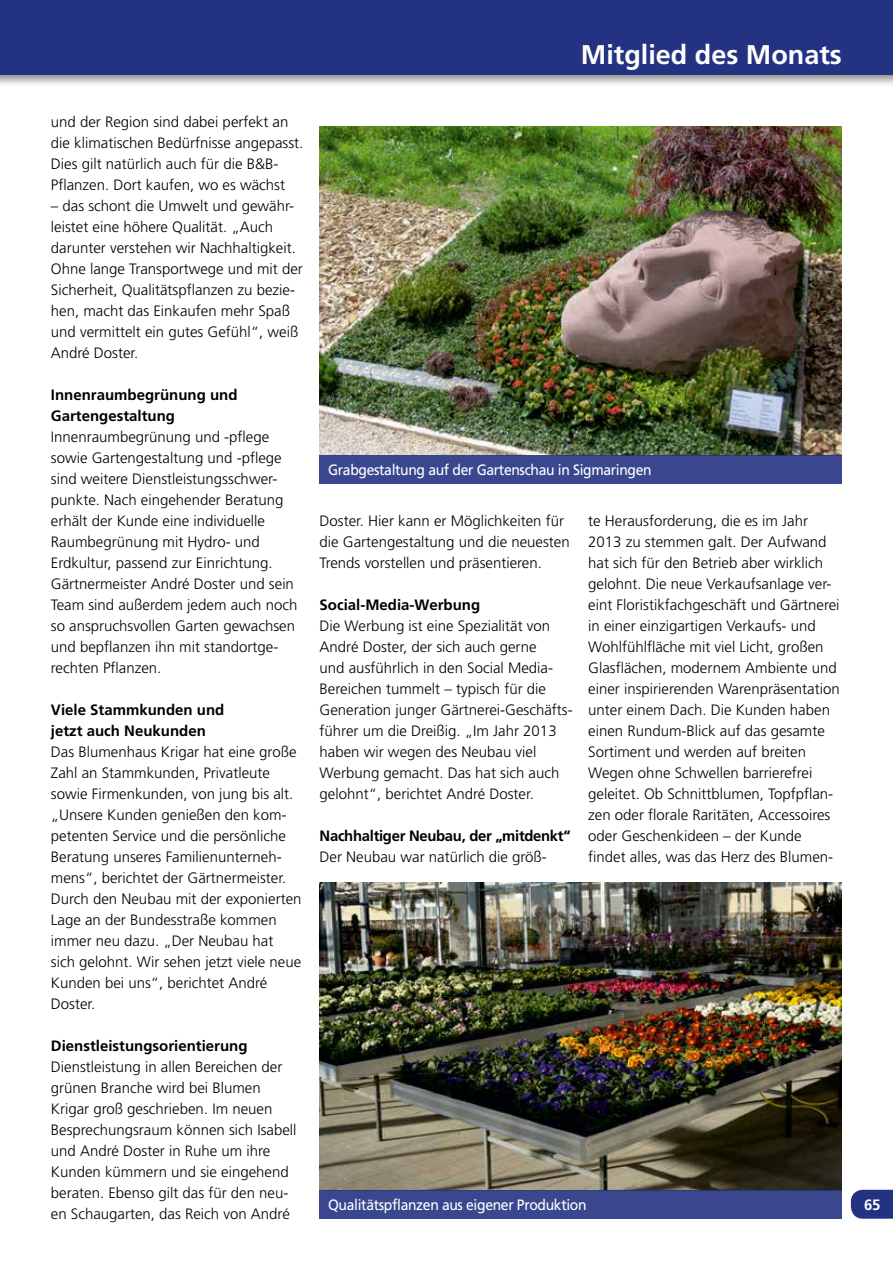
<style>
.page{position:relative;width:893px;height:1263px;background:#fff}
.page>*{position:absolute;margin:0;border:0;box-sizing:border-box;transform-origin:0 0}
.t1{font:700 27px "Frutiger LT Std";color:#fff}
.t2{font:300 15px/21px "Frutiger LT Std";color:#000}
.t3{font:700 15px/21px "Frutiger LT Std";color:#000}
.t4{font:15px "Frutiger LT Std";letter-spacing:-.025em;color:#fff;scale:.93 1}
.t5{font:700 15px "Frutiger LT Std";letter-spacing:-.02em;color:#000}
.t6{font:700 15px "Frutiger LT Std";color:#fff}
</style>
<div class="page">
<svg style="left:851px;top:1190px;width:42px;height:29px"></svg>
<div style="left:0;top:0;width:893px;height:88px;background:#000;opacity:.5"></div>
<div style="left:0;top:0;width:893px;height:74px;background:#243282"></div>
<img style="left:320px;top:127px;width:522px;height:328px">
<div style="left:320px;top:455px;width:522px;height:29px;background:#3a468e"></div>
<img style="left:320px;top:883px;width:522px;height:307px">
<div style="left:320px;top:1190px;width:522px;height:29px;background:#3a468e"></div>
<h1 class="t1" style="left:581px;top:38px;width:263px">Mitglied des Monats</h1>
<p class="t2" style="left:51px;top:111px;width:254px">und der Region sind dabei perfekt an die klimatischen Bedürfnisse angepasst.<br>Dies gilt natürlich auch für die B&amp;B-Pflanzen. Dort kaufen, wo es wächst</p>
<p class="t2" style="left:51px;top:195px;width:254px">– das schont die Umwelt und gewähr&shy;leistet eine höhere Qualität. „Auch darunter verstehen wir Nachhaltigkeit.<br>Ohne lange Transportwege und mit der Sicherheit, Qualitätspflanzen zu bezie&shy;hen, macht das Einkaufen mehr Spaß und vermittelt ein gutes Gefühl“, weiß André Doster.</p>
<p class="t3" style="left:51px;top:384px;width:188px">Innenraumbegrünung und<br>Gartengestaltung</p>
<p class="t2" style="left:51px;top:426px;width:248px">Innenraumbegrünung und -pflege sowie Gartengestaltung und -pflege sind weitere Dienstleistungsschwer&shy;punkte. Nach eingehender Beratung erhält der Kunde eine individuelle Raumbegrünung mit Hydro- und Erdkultur, passend zur Einrichtung.<br>Gärtnermeister André Doster und sein Team sind außerdem jedem auch noch so anspruchsvollen Garten gewachsen und bepflanzen ihn mit standortge&shy;rechten Pflanzen.</p>
<p class="t3" style="left:51px;top:699px;width:175px">Viele Stammkunden und jetzt auch Neukunden</p>
<p class="t2" style="left:51px;top:741px;width:252px">Das Blumenhaus Krigar hat eine große Zahl an Stammkunden, Privatleute sowie Firmenkunden, von jung bis alt. „Unsere Kunden genießen den kom&shy;petenten Service und die persönliche Beratung unseres Familienunterneh&shy;mens“, berichtet der Gärtnermeister.<br>Durch den Neubau mit der exponierten Lage an der Bundesstraße kommen immer neu dazu. „Der Neubau hat<br>sich gelohnt. Wir sehen jetzt viele neue Kunden bei uns“, berichtet André Doster.</p>
<p class="t3" style="left:51px;top:1035px;width:198px">Dienstleistungsorientierung</p>
<p class="t2" style="left:51px;top:1056px;width:247px">Dienstleistung in allen Bereichen der grünen Branche wird bei Blumen Krigar groß geschrieben. Im neuen Besprechungsraum können sich Isabell und André Doster in Ruhe um ihre Kunden kümmern und sie eingehend beraten. Ebenso gilt das für den neu&shy;en Schaugarten, das Reich von André</p>
<p class="t4" style="left:328px;top:461px;width:349px">Grabgestaltung auf der Gartenschau in Sigmaringen</p>
<p class="t2" style="left:320px;top:510px;width:252px">Doster. Hier kann er Möglichkeiten für die Gartengestaltung und die neuesten<br>Trends vorstellen und präsentieren.</p>
<p class="t3" style="left:320px;top:594px;width:162px">Social-Media-Werbung</p>
<p class="t2" style="left:320px;top:615px;width:255px">Die Werbung ist eine Spezialität von André Doster, der sich auch gerne<br>und ausführlich in den Social Media-Bereichen tummelt – typisch für die Generation junger Gärtnerei-Geschäfts&shy;führer um die Dreißig. „Im Jahr 2013 haben wir wegen des Neubau viel Werbung gemacht. Das hat sich auch gelohnt“, berichtet André Doster.</p>
<p class="t5" style="left:320px;top:826px;width:252px">Nachhaltiger Neubau, der „mitdenkt“</p>
<p class="t2" style="left:320px;top:846px;width:229px">Der Neubau war natürlich die größ-</p>
<p class="t2" style="left:588px;top:510px;width:253px">te Herausforderung, die es im Jahr 2013 zu stemmen galt. Der Aufwand hat sich für den Betrieb aber wirklich gelohnt. Die neue Verkaufsanlage ver&shy;eint Floristikfachgeschäft und Gärtnerei in einer einzigartigen Verkaufs- und Wohlfühlfläche mit viel Licht, großen Glasflächen, modernem Ambiente und einer inspirierenden Warenpräsentation unter einem Dach. Die Kunden haben einen Rundum-Blick auf das gesamte Sortiment und werden auf breiten Wegen ohne Schwellen barrierefrei geleitet. Ob Schnittblumen, Topfpflan&shy;zen oder florale Raritäten, Accessoires oder Geschenkideen – der Kunde findet alles, was das Herz des Blumen-</p>
<p class="t4" style="left:328px;top:1196px;width:279px">Qualitätspflanzen aus eigener Produktion</p>
<p class="t6" style="left:864px;top:1196px;width:18px">65</p>
</div>
